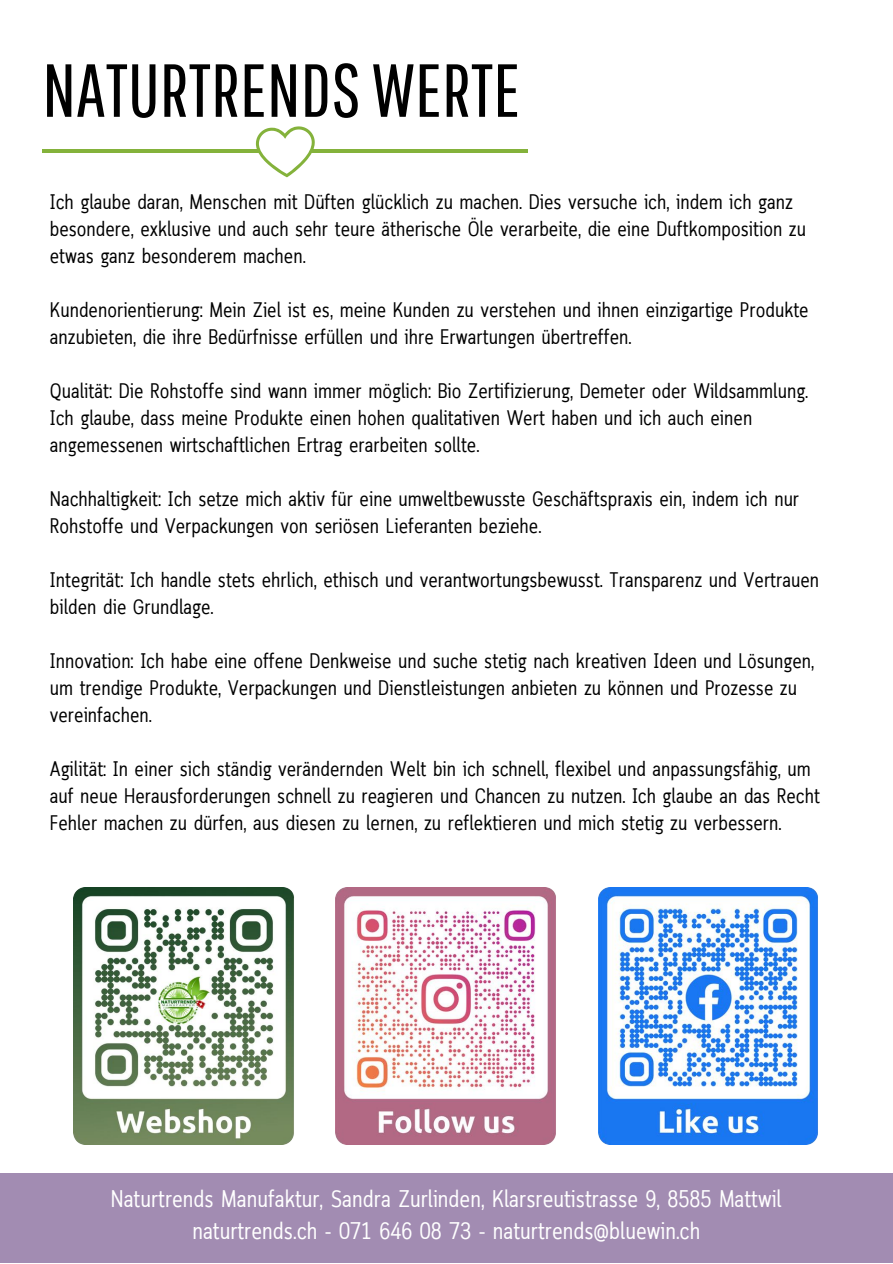
<style>
.page{position:relative;width:893px;height:1264px;background:#fff}
.page>*{position:absolute;margin:0;border:0;box-sizing:border-box;transform-origin:0 0}
.t1{font:75px "Pathway Gothic One";color:#000}
.t2{font:24px "Cloud Cond";color:#fff}
.t3{font:21px/27px "Cloud Cond";color:#000}
</style>
<div class="page">
<svg style="left:256px;top:126px;width:59px;height:51px"></svg>
<hr style="left:42px;top:149px;width:217px;height:3px;background:#84b23b">
<hr style="left:312px;top:149px;width:216px;height:3px;background:#84b23b">
<div style="left:0;top:1173px;width:892px;height:89px;background:#a28cb2"></div>
<img style="left:598px;top:887px;width:220px;height:257px">
<img style="left:336px;top:887px;width:220px;height:257px">
<img style="left:74px;top:887px;width:220px;height:257px">
<p class="t1" style="left:42px;top:45px;width:479px">NATURTRENDSWERTE</p>
<p class="t3" style="left:50px;top:190px;width:757px">Ich glaube daran, Menschen mit Düften glücklich zu machen. Dies versuche ich, indem ich ganz besondere, exklusive und auch sehr teure ätherische Öle verarbeite, die eine Duftkomposition zu etwas ganz besonderem machen.</p>
<p class="t3" style="left:50px;top:298px;width:760px">Kundenorientierung: Mein Ziel ist es, meine Kunden zu verstehen und ihnen einzigartige Produkte anzubieten, die ihre Bedürfnisse erfüllen und ihre Erwartungen übertreffen.</p>
<p class="t3" style="left:50px;top:379px;width:760px">Qualität: Die Rohstoffe sind wann immer möglich: Bio Zertifizierung, Demeter oder Wildsammlung.</p>
<p class="t3" style="left:50px;top:406px;width:704px">Ich glaube, dass meine Produkte einen hohen qualitativen Wert haben und ich auch einen angemessenen wirtschaftlichen Ertrag erarbeiten sollte.</p>
<p class="t3" style="left:50px;top:487px;width:750px">Nachhaltigkeit: Ich setze mich aktiv für eine umweltbewusste Geschäftspraxis ein, indem ich nur<br>Rohstoffe und Verpackungen von seriösen Lieferanten beziehe.</p>
<p class="t3" style="left:50px;top:568px;width:770px">Integrität: Ich handle stets ehrlich, ethisch und verantwortungsbewusst. Transparenz und Vertrauen bilden die Grundlage.</p>
<p class="t3" style="left:50px;top:649px;width:765px">Innovation: Ich habe eine offene Denkweise und suche stetig nach kreativen Ideen und Lösungen, um trendige Produkte, Verpackungen und Dienstleistungen anbieten zu können und Prozesse zu vereinfachen.</p>
<p class="t3" style="left:50px;top:757px;width:771px">Agilität: In einer sich ständig verändernden Welt bin ich schnell, flexibel und anpassungsfähig, um auf neue Herausforderungen schnell zu reagieren und Chancen zu nutzen. Ich glaube an das Recht<br>Fehler machen zu dürfen, aus diesen zu lernen, zu reflektieren und mich stetig zu verbessern.</p>
<p class="t2" style="left:111px;top:1189px;width:672px">Naturtrends Manufaktur, Sandra Zurlinden, Klarsreutistrasse 9, 8585 Mattwil</p>
<p class="t2" style="left:192px;top:1221px;width:509px">naturtrends.ch - 071 646 08 73 - naturtrends@bluewin.ch</p>
</div>
